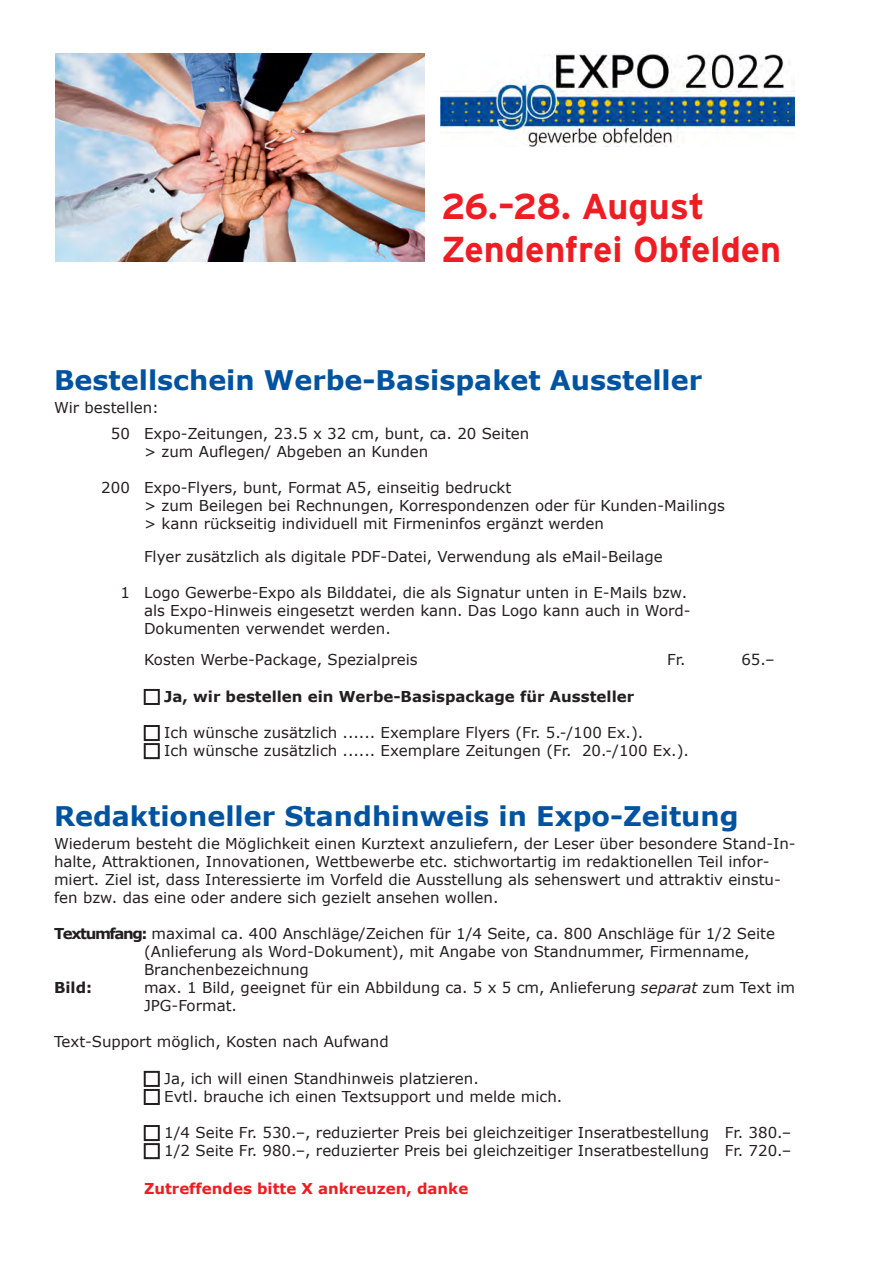
<style>
.page{position:relative;width:893px;height:1263px;background:#fff}
.page>*{position:absolute;margin:0;border:0;box-sizing:border-box;transform-origin:0 0}
.t1{font:700 36px "Interstate";color:#ee1d23}
.t2{font:700 27px "Verdana";color:#0153a0}
.t3{font:15px/18px "Verdana";color:#231f20}
.t4{font:700 15px "Verdana";color:#231f20}
.t5{font:700 15px "Verdana";color:#ee1d23}
.s1{font-weight:700}
.s2{font-style:italic}
</style>
<div class="page">
<img style="left:56px;top:53px;width:369px;height:208px">
<img style="left:440px;top:54px;width:354px;height:92px">
<p class="t1" style="left:441px;top:193px;width:265px">26.–28. August</p>
<p class="t1" style="left:441px;top:236px;width:342px">Zendenfrei Obfelden</p>
<p class="t2" style="left:54px;top:363px;width:650px">Bestellschein Werbe-Basispaket Aussteller</p>
<p class="t3" style="left:54px;top:398px;width:107px">Wir bestellen:</p>
<p class="t3" style="left:111px;top:424px;width:420px">50 Expo-Zeitungen, 23.5 x 32 cm, bunt, ca. 20 Seiten</p>
<p class="t3" style="left:144px;top:442px;width:286px">&gt; zum Auflegen/ Abgeben an Kunden</p>
<p class="t3" style="left:101px;top:478px;width:412px">200 Expo-Flyers, bunt, Format A5, einseitig bedruckt</p>
<p class="t3" style="left:144px;top:496px;width:582px">&gt; zum Beilegen bei Rechnungen, Korrespondenzen oder für Kunden-Mailings</p>
<p class="t3" style="left:144px;top:514px;width:461px">&gt; kann rückseitig individuell mit Firmeninfos ergänzt werden</p>
<p class="t3" style="left:144px;top:547px;width:520px">Flyer zusätzlich als digitale PDF-Datei, Verwendung als eMail-Beilage</p>
<p class="t3" style="left:120px;top:583px;width:568px">1 Logo Gewerbe-Expo als Bilddatei, die als Signatur unten in E-Mails bzw.</p>
<p class="t3" style="left:144px;top:601px;width:548px">als Expo-Hinweis eingesetzt werden kann. Das Logo kann auch in Word-</p>
<p class="t3" style="left:144px;top:619px;width:248px">Dokumenten verwendet werden.</p>
<p class="t3" style="left:144px;top:650px;width:275px">Kosten Werbe-Package, Spezialpreis</p>
<p class="t3" style="left:667px;top:650px;width:20px">Fr.</p>
<p class="t3" style="left:741px;top:650px;width:35px">65.–</p>
<p class="t4" style="left:164px;top:687px;width:471px">Ja, wir bestellen ein Werbe-Basispackage für Aussteller</p>
<p class="t3" style="left:164px;top:723px;width:480px">Ich wünsche zusätzlich ...... Exemplare Flyers (Fr. 5.-/100 Ex.).</p>
<p class="t3" style="left:164px;top:741px;width:526px">Ich wünsche zusätzlich ...... Exemplare Zeitungen (Fr. 20.-/100 Ex.).</p>
<p class="t2" style="left:54px;top:799px;width:686px">Redaktioneller Standhinweis in Expo -Zeitung</p>
<p class="t3" style="left:54px;top:834px;width:743px">Wiederum besteht die Möglichkeit einen Kurztext anzuliefern, der Leser über besondere Stand-In&shy;halte, Attraktionen, Innovationen, Wettbewerbe etc. stichwortartig im redaktionellen Teil infor&shy;miert. Ziel ist, dass Interessierte im Vorfeld die Ausstellung als sehenswert und attraktiv einstu&shy;fen bzw. das eine oder andere sich gezielt ansehen wollen.</p>
<p class="t3" style="left:144px;top:924px;width:633px;text-indent:-90px"><span class="s1">Textumfang:</span> maximal ca. 400 Anschläge/Zeichen für 1/4 Seite, ca. 800 Anschläge für 1/2 Seite (Anlieferung als Word-Dokument), mit Angabe von Standnummer, Firmenname,<br>Branchenbezeichnung</p>
<p class="t4" style="left:54px;top:978px;width:40px">Bild:</p>
<p class="t3" style="left:144px;top:978px;width:653px">max. 1 Bild, geeignet für ein Abbildung ca. 5 x 5 cm, Anlieferung <span class="s2">separat</span> zum Text im<br>JPG-Format.</p>
<p class="t3" style="left:54px;top:1032px;width:336px">Text-Support möglich, Kosten nach Aufwand</p>
<p class="t3" style="left:164px;top:1068px;width:316px">Ja, ich will einen Standhinweis platzieren.</p>
<p class="t3" style="left:164px;top:1087px;width:399px">Evtl. brauche ich einen Textsupport und melde mich.</p>
<p class="t3" style="left:164px;top:1123px;width:628px">1/4 Seite Fr. 530.–, reduzierter Preis bei gleichzeitiger Inseratbestellung Fr. 380.–</p>
<p class="t3" style="left:164px;top:1141px;width:628px">1/2 Seite Fr. 980.–, reduzierter Preis bei gleichzeitiger Inseratbestellung Fr. 720.–</p>
<p class="t5" style="left:144px;top:1179px;width:326px">Zutreffendes bitte X ankreuzen, danke</p>
</div>
